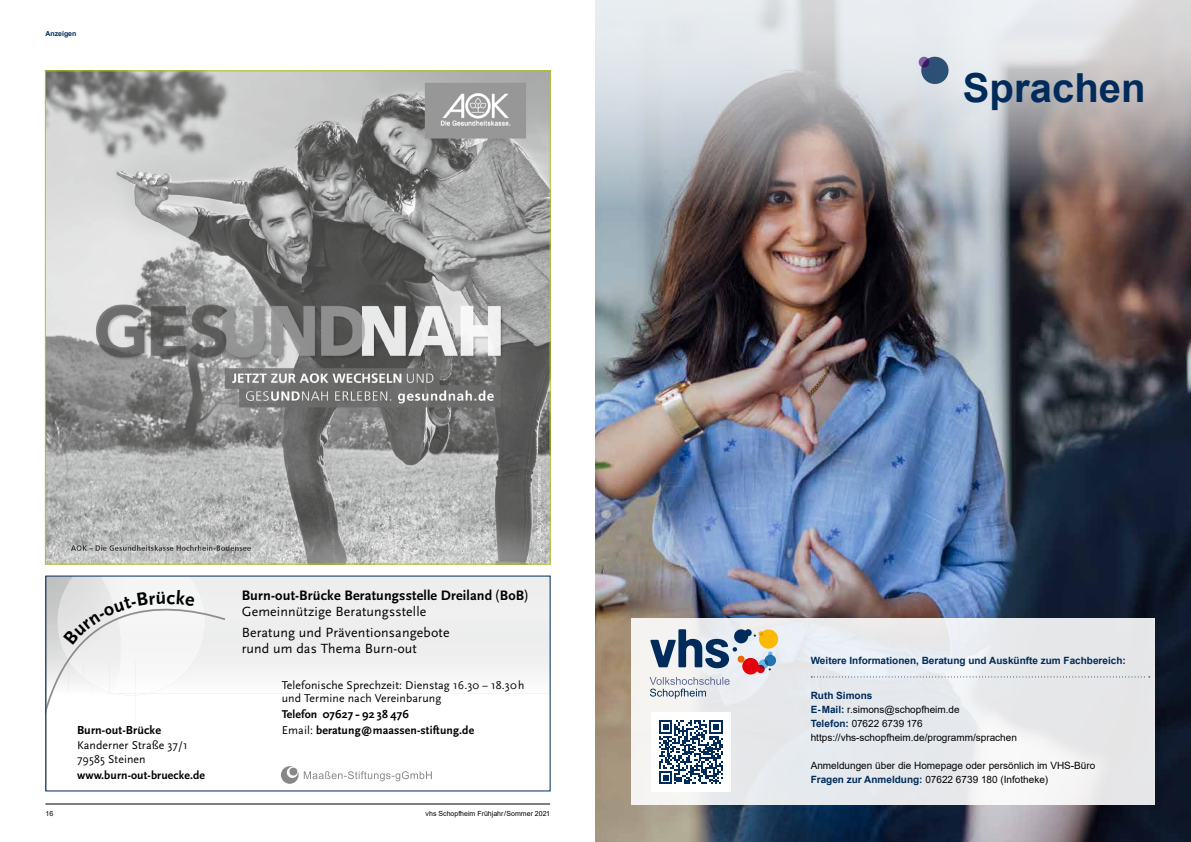
<style>
.page{position:relative;width:1191px;height:842px;background:#fff}
.page>*{position:absolute;margin:0;border:0;box-sizing:border-box;transform-origin:0 0}
.t1{font:700 40px "Arial";color:#002b5a}
.t2{font:700 14.3px "Scala Sans";letter-spacing:.01em;color:#000}
.t3{font:13.9px/21.5px "Scala Sans";letter-spacing:.01em;color:#000}
.t4{font:700 12.1px "Scala Sans";letter-spacing:.01em;color:#000}
.t5{font:11.8px/13.2px "Scala Sans";letter-spacing:.01em;color:#000}
.t6{font:700 11.8px/15.7px "Scala Sans";letter-spacing:.01em;color:#000}
.t7{font:10px/14px "Arial";color:#000}
.t8{font:700 10px "Arial";color:#002b5a}
.t9{font:7px "Arial";color:#000}
.t10{font:700 7px "Arial";color:#002b5a}
.s1{font-weight:400;font-size:14.1px}
.s2{font-weight:400}
.s3{font-weight:700;color:#002b5a}
</style>
<div class="page">
<img style="left:595px;top:210px;width:596px;height:632px">
<svg style="left:595px;top:0;width:596px;height:210px;background:#bbb9bc"></svg>
<div style="left:921px;top:57px;width:27px;height:27px;background:#2c5076;border-radius:50%"></div>
<svg style="left:918px;top:57px;width:11px;height:11px"></svg>
<svg style="left:921px;top:59px;width:8px;height:9px"></svg>
<hr style="left:45px;top:804px;width:505px;height:1px;background:#000">
<img style="left:47px;top:73px;width:501px;height:489px">
<svg style="left:47px;top:578px;width:501px;height:204px"></svg>
<svg style="left:281px;top:766px;width:17px;height:18px"></svg>
<div style="left:289px;top:768px;width:8px;height:7px;background:#878786;border-radius:50%"></div>
<svg style="left:304px;top:771px;width:128px;height:10px"></svg>
<svg style="left:631px;top:618px;width:524px;height:186px;fill:#e6e9ec"></svg>
<svg style="left:649px;top:629px;width:129px;height:70px"></svg>
<svg style="left:811px;top:676px;width:338px;height:1px"></svg>
<div style="left:651px;top:713px;width:79px;height:79px;background:#fff"></div>
<svg style="left:659px;top:720px;width:63px;height:64px"></svg>
<svg style="left:46px;top:590px;width:181px;height:125px"></svg>
<p class="t10" style="left:45px;top:29px;width:33px">Anzeigen</p>
<p class="t4" style="left:77px;top:723px;width:86px">Burn-out-Brücke</p>
<p class="t5" style="left:77px;top:739px;width:112px">Kanderner Straße 37/1<br>79585 Steinen</p>
<p class="t6" style="left:77px;top:768px;width:130px">www.burn-out-bruecke.de</p>
<h2 class="t2" style="left:242px;top:587px;width:289px">Burn-out-Brücke Beratungsstelle Dreiland <span class="s1">(</span>BoB<span class="s1">)</span></h2>
<h3 class="t3" style="left:242px;top:600px;width:209px">Gemeinnützige Beratungsstelle<br>Beratung und Präventionsangebote</h3>
<h3 class="t3" style="left:242px;top:638px;width:177px">rund um das Thema Burn-out</h3>
<p class="t5" style="left:282px;top:678px;width:244px;line-height:13.8px">Telefonische Sprechzeit: Dienstag 16.30 – 18.30h und Termine nach Vereinbarung</p>
<p class="t6" style="left:282px;top:707px;width:194px">Telefon 07627 - 92 38 476<br><span class="s2">Email:</span> beratung@maassen-stiftung.de</p>
<p class="t9" style="left:45px;top:809px;width:9px">16</p>
<p class="t9" style="left:425px;top:809px;width:126px">vhs Schopfheim Frühjahr/Sommer 2021</p>
<h1 class="t1" style="left:962px;top:60px;width:184px">Sprachen</h1>
<p class="t8" style="left:810px;top:653px;width:317px">Weitere Informationen, Beratung und Auskünfte zum Fachbereich:</p>
<p class="t7" style="left:810px;top:688px;width:208px"><span class="s3">Ruth Simons<br>E-Mail:</span> r.simons@schopfheim.de<br><span class="s3">Telefon:</span> 07622 6739 176 https://vhs-schopfheim.de/programm/sprachen</p>
<p class="t7" style="left:810px;top:758px;width:286px">Anmeldungen über die Homepage oder persönlich im VHS-Büro<br><span class="s3">Fragen zur Anmeldung:</span> 07622 6739 180 (Infotheke)</p>
</div>
